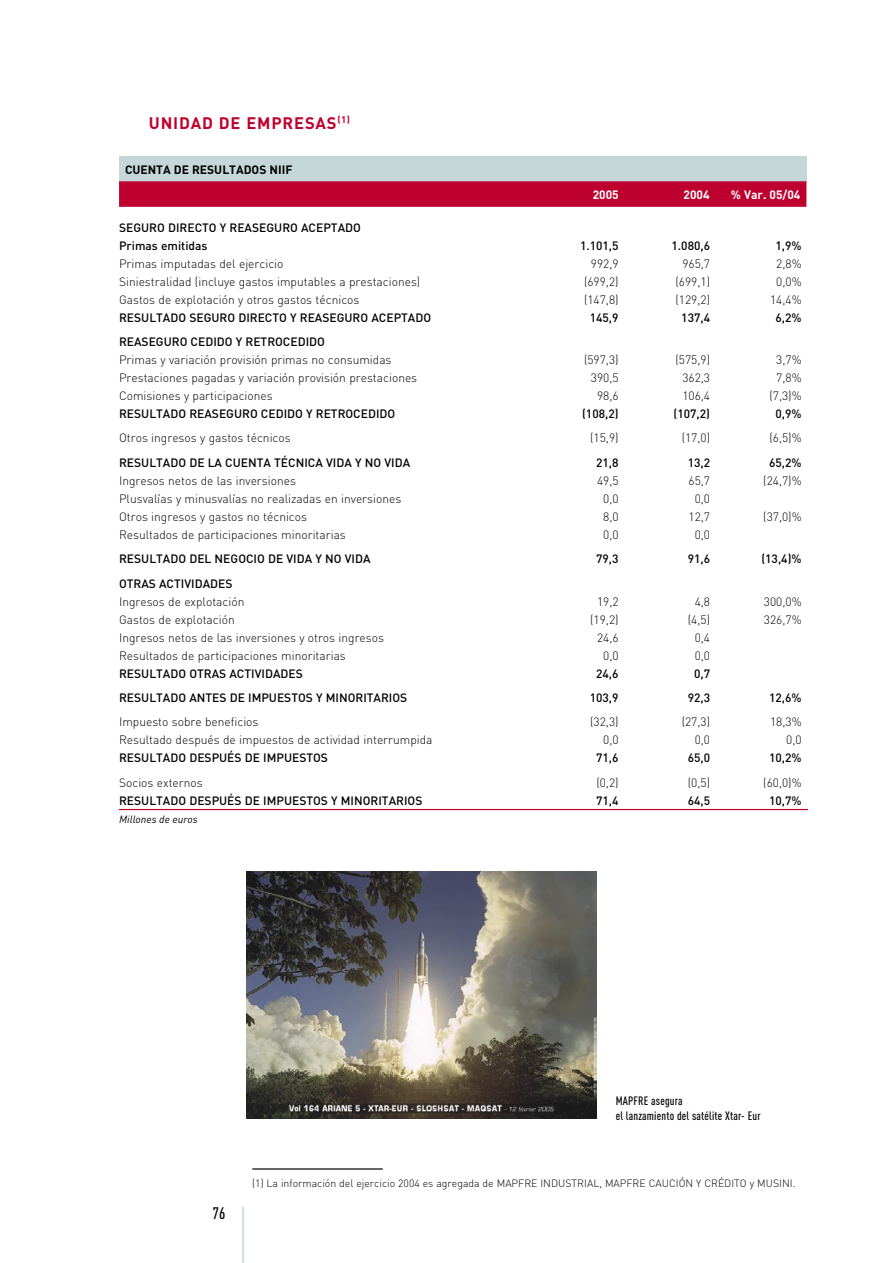
<style>
.page{position:relative;width:893px;height:1263px;background:#fff}
.page>*{position:absolute;margin:0;border:0;box-sizing:border-box;transform-origin:0 0}
.Titular_2{font:700 16.5px "DIN";letter-spacing:.05em;color:#be002f}
.t1{font:500 16.5px "DIN Cond";color:#000}
.TB__Texto{font:300 12px "DIN";color:#000}
.TB__Medium{font:500 12px "DIN";color:#000}
.TB_Total{font:500 12px "DIN";color:#000}
.Pie_de_foto{font:500 12px "DIN Cond";letter-spacing:.015em;color:#000}
.TB__Cabecera{font:700 12px "DIN";color:#000}
.TB__Cabecera-2{font:700 12px "DIN";color:#fff}
.Notas{font:300 10.5px "DIN";color:#000}
.TB__millones_de{font:italic 10.5px "DIN";color:#000}
</style>
<div class="page">
<hr style="left:242px;top:1207px;width:2px;height:56px;background:#c5d7d8">
<hr style="left:119px;top:809px;width:689px;height:1px;background:#be002f">
<div style="left:119px;top:156px;width:687px;height:25px;background:#c5d7d8"></div>
<svg style="left:119px;top:181px;width:687px;height:26px;background:#be0432"></svg>
<hr style="left:252px;top:1168px;width:131px;height:1px;background:#000">
<img style="left:246px;top:872px;width:350px;height:246px">
<p class="Titular_2" style="left:149px;top:112px;width:203px">UNIDAD DE EMPRESAS<sup>(1)</sup></p>
<p class="TB__Cabecera" style="left:125px;top:161px;width:169px">CUENTA DE RESULTADOS NIIF</p>
<p class="TB__Cabecera-2" style="left:593px;top:187px;width:28px">2005</p>
<p class="TB__Cabecera-2" style="left:684px;top:187px;width:28px">2004</p>
<p class="TB__Cabecera-2" style="left:731px;top:187px;width:71px">% Var. 05/04</p>
<p class="TB__Medium" style="left:119px;top:220px;width:243px">SEGURO DIRECTO Y REASEGURO ACEPTADO</p>
<p class="TB__Medium" style="left:119px;top:238px;width:90px">Primas emitidas</p>
<p class="TB__Medium" style="left:580px;top:238px;width:40px">1.101,5</p>
<p class="TB__Medium" style="left:671px;top:238px;width:40px">1.080,6</p>
<p class="TB__Medium" style="left:775px;top:238px;width:28px">1,9%</p>
<p class="TB__Texto" style="left:119px;top:256px;width:166px">Primas imputadas del ejercicio</p>
<p class="TB__Texto" style="left:591px;top:256px;width:29px">992,9</p>
<p class="TB__Texto" style="left:682px;top:256px;width:29px">965,7</p>
<p class="TB__Texto" style="left:776px;top:256px;width:27px">2,8%</p>
<p class="TB__Texto" style="left:119px;top:274px;width:303px">Siniestralidad (incluye gastos imputables a prestaciones)</p>
<p class="TB__Texto" style="left:584px;top:274px;width:36px">(699,2)</p>
<p class="TB__Texto" style="left:675px;top:274px;width:36px">(699,1)</p>
<p class="TB__Texto" style="left:776px;top:274px;width:27px">0,0%</p>
<p class="TB__Texto" style="left:119px;top:292px;width:242px">Gastos de explotación y otros gastos técnicos</p>
<p class="TB__Texto" style="left:584px;top:292px;width:36px">(147,8)</p>
<p class="TB__Texto" style="left:675px;top:292px;width:36px">(129,2)</p>
<p class="TB__Texto" style="left:770px;top:292px;width:33px">14,4%</p>
<p class="TB__Medium" style="left:119px;top:310px;width:314px">RESULTADO SEGURO DIRECTO Y REASEGURO ACEPTADO</p>
<p class="TB__Medium" style="left:590px;top:310px;width:30px">145,9</p>
<p class="TB__Medium" style="left:681px;top:310px;width:30px">137,4</p>
<p class="TB__Medium" style="left:775px;top:310px;width:28px">6,2%</p>
<p class="TB__Medium" style="left:119px;top:334px;width:207px">REASEGURO CEDIDO Y RETROCEDIDO</p>
<p class="TB__Texto" style="left:119px;top:352px;width:274px">Primas y variación provisión primas no consumidas</p>
<p class="TB__Texto" style="left:584px;top:352px;width:36px">(597,3)</p>
<p class="TB__Texto" style="left:675px;top:352px;width:36px">(575,9)</p>
<p class="TB__Texto" style="left:776px;top:352px;width:27px">3,7%</p>
<p class="TB__Texto" style="left:119px;top:370px;width:300px">Prestaciones pagadas y variación provisión prestaciones</p>
<p class="TB__Texto" style="left:591px;top:370px;width:29px">390,5</p>
<p class="TB__Texto" style="left:682px;top:370px;width:29px">362,3</p>
<p class="TB__Texto" style="left:776px;top:370px;width:27px">7,8%</p>
<p class="TB__Texto" style="left:119px;top:388px;width:155px">Comisiones y participaciones</p>
<p class="TB__Texto" style="left:597px;top:388px;width:23px">98,6</p>
<p class="TB__Texto" style="left:682px;top:388px;width:29px">106,4</p>
<p class="TB__Texto" style="left:769px;top:388px;width:34px">(7,3)%</p>
<p class="TB__Medium" style="left:119px;top:406px;width:278px">RESULTADO REASEGURO CEDIDO Y RETROCEDIDO</p>
<p class="TB__Medium" style="left:582px;top:406px;width:38px">(108,2)</p>
<p class="TB__Medium" style="left:674px;top:406px;width:38px">(107,2)</p>
<p class="TB__Medium" style="left:775px;top:406px;width:28px">0,9%</p>
<p class="TB__Texto" style="left:119px;top:431px;width:173px">Otros ingresos y gastos técnicos</p>
<p class="TB__Texto" style="left:590px;top:431px;width:30px">(15,9)</p>
<p class="TB__Texto" style="left:682px;top:431px;width:30px">(17,0)</p>
<p class="TB__Texto" style="left:769px;top:431px;width:34px">(6,5)%</p>
<p class="TB__Medium" style="left:119px;top:455px;width:293px">RESULTADO DE LA CUENTA TÉCNICA VIDA Y NO VIDA</p>
<p class="TB__Medium" style="left:596px;top:455px;width:24px">21,8</p>
<p class="TB__Medium" style="left:688px;top:455px;width:24px">13,2</p>
<p class="TB__Medium" style="left:769px;top:455px;width:34px">65,2%</p>
<p class="TB__Texto" style="left:119px;top:473px;width:178px">Ingresos netos de las inversiones</p>
<p class="TB__Texto" style="left:597px;top:473px;width:23px">49,5</p>
<p class="TB__Texto" style="left:688px;top:473px;width:23px">65,7</p>
<p class="TB__Texto" style="left:763px;top:473px;width:40px">(24,7)%</p>
<p class="TB__Texto" style="left:119px;top:491px;width:284px">Plusvalías y minusvalías no realizadas en inversiones</p>
<p class="TB__Texto" style="left:603px;top:491px;width:17px">0,0</p>
<p class="TB__Texto" style="left:695px;top:491px;width:17px">0,0</p>
<p class="TB__Texto" style="left:119px;top:509px;width:190px">Otros ingresos y gastos no técnicos</p>
<p class="TB__Texto" style="left:603px;top:509px;width:17px">8,0</p>
<p class="TB__Texto" style="left:688px;top:509px;width:23px">12,7</p>
<p class="TB__Texto" style="left:763px;top:509px;width:40px">(37,0)%</p>
<p class="TB__Texto" style="left:119px;top:527px;width:228px">Resultados de participaciones minoritarias</p>
<p class="TB__Texto" style="left:603px;top:527px;width:17px">0,0</p>
<p class="TB__Texto" style="left:695px;top:527px;width:17px">0,0</p>
<p class="TB__Medium" style="left:119px;top:551px;width:253px">RESULTADO DEL NEGOCIO DE VIDA Y NO VIDA</p>
<p class="TB__Medium" style="left:596px;top:551px;width:24px">79,3</p>
<p class="TB__Medium" style="left:688px;top:551px;width:24px">91,6</p>
<p class="TB__Medium" style="left:761px;top:551px;width:42px">(13,4)%</p>
<p class="TB__Medium" style="left:119px;top:575px;width:115px">OTRAS ACTIVIDADES</p>
<p class="TB__Texto" style="left:119px;top:594px;width:127px">Ingresos de explotación</p>
<p class="TB__Texto" style="left:597px;top:594px;width:23px">19,2</p>
<p class="TB__Texto" style="left:695px;top:594px;width:17px">4,8</p>
<p class="TB__Texto" style="left:764px;top:594px;width:39px">300,0%</p>
<p class="TB__Texto" style="left:119px;top:612px;width:117px">Gastos de explotación</p>
<p class="TB__Texto" style="left:590px;top:612px;width:30px">(19,2)</p>
<p class="TB__Texto" style="left:688px;top:612px;width:24px">(4,5)</p>
<p class="TB__Texto" style="left:764px;top:612px;width:39px">326,7%</p>
<p class="TB__Texto" style="left:119px;top:630px;width:266px">Ingresos netos de las inversiones y otros ingresos</p>
<p class="TB__Texto" style="left:597px;top:630px;width:23px">24,6</p>
<p class="TB__Texto" style="left:695px;top:630px;width:17px">0,4</p>
<p class="TB__Texto" style="left:119px;top:648px;width:228px">Resultados de participaciones minoritarias</p>
<p class="TB__Texto" style="left:603px;top:648px;width:17px">0,0</p>
<p class="TB__Texto" style="left:695px;top:648px;width:17px">0,0</p>
<p class="TB__Medium" style="left:119px;top:665px;width:185px">RESULTADO OTRAS ACTIVIDADES</p>
<p class="TB__Medium" style="left:596px;top:665px;width:24px">24,6</p>
<p class="TB__Medium" style="left:694px;top:665px;width:18px">0,7</p>
<p class="TB__Medium" style="left:119px;top:690px;width:290px">RESULTADO ANTES DE IMPUESTOS Y MINORITARIOS</p>
<p class="TB__Medium" style="left:590px;top:690px;width:30px">103,9</p>
<p class="TB__Medium" style="left:688px;top:690px;width:24px">92,3</p>
<p class="TB__Medium" style="left:769px;top:690px;width:34px">12,6%</p>
<p class="TB__Texto" style="left:119px;top:715px;width:141px">Impuesto sobre beneficios</p>
<p class="TB__Texto" style="left:590px;top:715px;width:30px">(32,3)</p>
<p class="TB__Texto" style="left:682px;top:715px;width:30px">(27,3)</p>
<p class="TB__Texto" style="left:770px;top:715px;width:33px">18,3%</p>
<p class="TB__Texto" style="left:119px;top:733px;width:315px">Resultado después de impuestos de actividad interrumpida</p>
<p class="TB__Texto" style="left:603px;top:733px;width:17px">0,0</p>
<p class="TB__Texto" style="left:695px;top:733px;width:17px">0,0</p>
<p class="TB__Texto" style="left:786px;top:733px;width:17px">0,0</p>
<p class="TB__Medium" style="left:119px;top:750px;width:210px">RESULTADO DESPUÉS DE IMPUESTOS</p>
<p class="TB__Medium" style="left:596px;top:750px;width:24px">71,6</p>
<p class="TB__Medium" style="left:688px;top:750px;width:24px">65,0</p>
<p class="TB__Medium" style="left:769px;top:750px;width:34px">10,2%</p>
<p class="TB__Texto" style="left:119px;top:775px;width:85px">Socios externos</p>
<p class="TB__Texto" style="left:596px;top:775px;width:24px">(0,2)</p>
<p class="TB__Texto" style="left:688px;top:775px;width:24px">(0,5)</p>
<p class="TB__Texto" style="left:763px;top:775px;width:40px">(60,0)%</p>
<p class="TB_Total" style="left:119px;top:793px;width:305px">RESULTADO DESPUÉS DE IMPUESTOS Y MINORITARIOS</p>
<p class="TB_Total" style="left:596px;top:793px;width:24px">71,4</p>
<p class="TB_Total" style="left:688px;top:793px;width:24px">64,5</p>
<p class="TB_Total" style="left:769px;top:793px;width:34px">10,7%</p>
<p class="TB__millones_de" style="left:119px;top:812px;width:80px">Millones de euros</p>
<p class="Pie_de_foto" style="left:616px;top:1093px;width:68px">MAPFRE asegura</p>
<p class="Pie_de_foto" style="left:616px;top:1108px;width:146px">el lanzamiento del satélite Xtar- Eur</p>
<h1 class="t1" style="left:213px;top:1204px;width:14px">76</h1>
<p class="Notas" style="left:252px;top:1176px;width:545px">(1) La información del ejercicio 2004 es agregada de MAPFRE INDUSTRIAL, MAPFRE CAUCIÓN Y CRÉDITO y MUSINI.</p>
</div>
